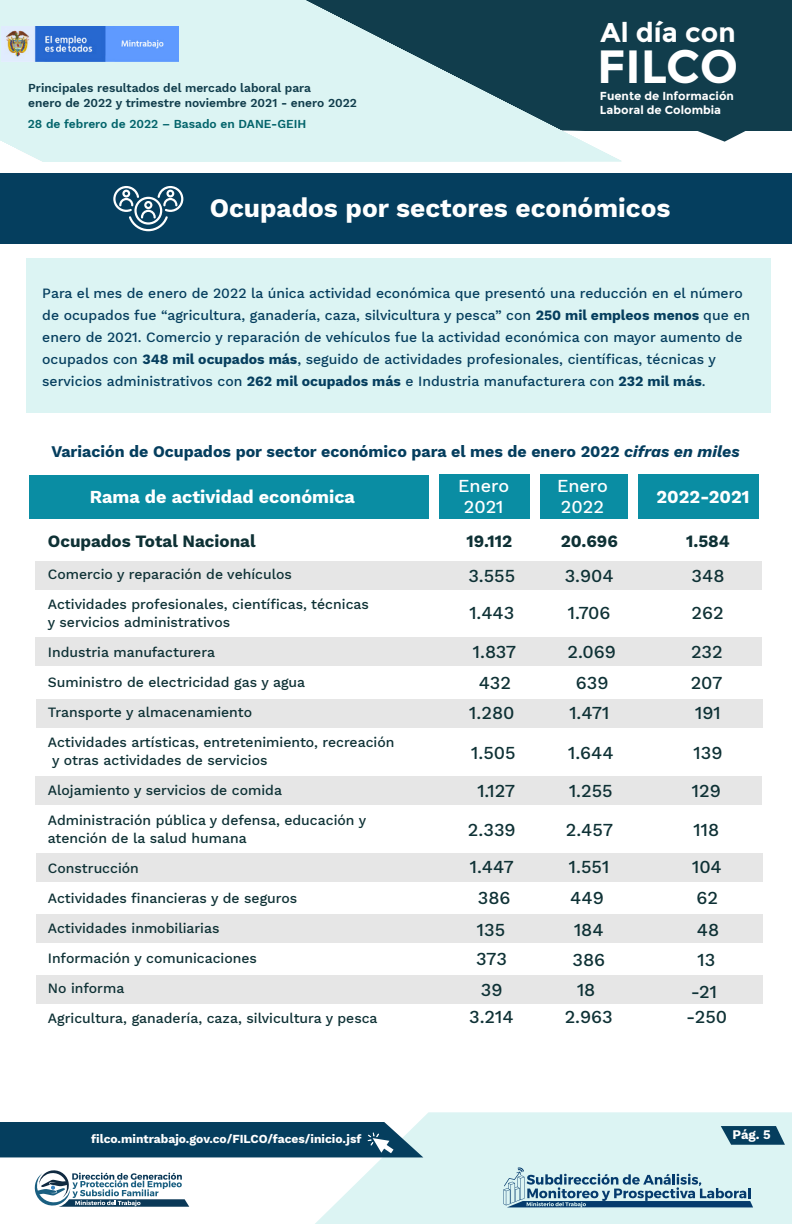
<style>
.page{position:relative;width:792px;height:1224px;background:#fff}
.page>*{position:absolute;margin:0;border:0;box-sizing:border-box;transform-origin:0 0}
.t1{font:700 46.6px "Montserrat";letter-spacing:-.005em;color:#fff}
.t2{font:700 27.1px "Montserrat";letter-spacing:-.005em;color:#fff}
.t3{font:700 26.3px "Work Sans";color:#fff}
.t4{font:500 18px/38.5px "Work Sans";color:#0e3135}
.t5{font:700 18px "Work Sans";color:#fff}
.t6{font:500 18px/21px "Work Sans";color:#fff;text-align:center}
.t7{font:700 17px "Work Sans";color:#0e3135}
.t8{font:700 16px "Work Sans";color:#053e5e}
.t9{font:500 14px/30px "Work Sans";color:#0e3135}
.t10{font:500 14px/22px "Work Sans";color:#053e5e}
.t11{font:700 13px "Work Sans";color:#fff}
.t12{font:700 12.1px "Work Sans";color:#fff}
.t13{font:600 12px "Work Sans";color:#113d4c}
.t14{font:600 12px "Work Sans";color:#03646b}
.t15{font:700 11.6px/13.9px "Montserrat";color:#fff}
.s1{font-weight:700}
.s2{font-style:italic}
</style>
<div class="page">
<div style="left:622px;top:0;width:170px;height:142px;background:#113d4c"></div>
<svg style="left:0;top:0;width:622px;height:162px;background:#a7c4c7"></svg>
<img style="left:1px;top:26px;width:178px;height:35px">
<svg style="left:315px;top:1112px;width:477px;height:112px;background:#def4f3"></svg>
<svg style="left:503px;top:1167px;width:250px;height:41px;background:#97b8c8"></svg>
<svg style="left:721px;top:1126px;width:64px;height:19px"></svg>
<div style="left:0;top:1122px;width:423px;height:35px;background:#053e5e"></div>
<svg style="left:34px;top:1170px;width:155px;height:37px"></svg>
<div style="left:26px;top:258px;width:745px;height:154px;background:#dcf4f3"></div>
<div style="left:0;top:173px;width:792px;height:70px;background:#053e5e"></div>
<div style="left:36px;top:561px;width:726px;height:29px;background:#e6e6e6"></div>
<div style="left:35px;top:637px;width:727px;height:29px;background:#e6e6e6"></div>
<div style="left:36px;top:699px;width:727px;height:29px;background:#e6e6e6"></div>
<div style="left:36px;top:776px;width:726px;height:29px;background:#e6e6e6"></div>
<div style="left:36px;top:853px;width:727px;height:29px;background:#e6e6e6"></div>
<div style="left:36px;top:914px;width:727px;height:29px;background:#e6e6e6"></div>
<div style="left:36px;top:975px;width:727px;height:29px;background:#e6e6e6"></div>
<div style="left:29px;top:475px;width:400px;height:44px;background:#0a8da3"></div>
<div style="left:639px;top:474px;width:120px;height:45px;background:#0a8da3"></div>
<div style="left:540px;top:474px;width:88px;height:45px;background:#0a8da3"></div>
<div style="left:439px;top:474px;width:91px;height:45px;background:#0a8da3"></div>
<svg style="left:113px;top:186px;width:70px;height:45px"></svg>
<p class="t13" style="left:28px;top:79px;width:284px">Principales resultados del mercado laboral para</p>
<p class="t13" style="left:28px;top:94px;width:330px">enero de 2022 y trimestre noviembre 2021 - enero 2022</p>
<p class="t14" style="left:28px;top:115px;width:280px">28 de febrero de 2022 – Basado en DANE-GEIH</p>
<h2 class="t2" style="left:601px;top:17px;width:137px">Al día con</h2>
<h1 class="t1" style="left:597px;top:39px;width:143px">FILCO</h1>
<p class="t15" style="left:600px;top:89px;width:135px">Fuente de Información<br>Laboral de Colombia</p>
<h3 class="t3" style="left:210px;top:188px;width:462px">Ocupados por sectores económicos</h3>
<p class="t10" style="left:42px;top:282px;width:709px">Para el mes de enero de 2022 la única actividad económica que presentó una reducción en el número de ocupados fue “agricultura, ganadería, caza, silvicultura y pesca” con <span class="s1">250 mil empleos menos</span> que en enero de 2021. Comercio y reparación de vehículos fue la actividad económica con mayor aumento de ocupados con <span class="s1">348 mil ocupados más</span>, seguido de actividades profesionales, científicas, técnicas y servicios administrativos con <span class="s1">262 mil ocupados más</span> e Industria manufacturera con <span class="s1">232 mil más</span>.</p>
<p class="t8" style="left:51px;top:439px;width:690px">Variación de Ocupados por sector económico para el mes de enero 2022 <span class="s2">cifras en miles</span></p>
<p class="t6" style="left:458px;top:474px;width:53px">Enero<br>2021</p>
<p class="t6" style="left:557px;top:474px;width:53px;text-align:left">Enero<br>2022</p>
<p class="t5" style="left:90px;top:483px;width:267px">Rama de actividad económica</p>
<p class="t5" style="left:657px;top:483px;width:95px">2022-2021</p>
<p class="t7" style="left:48px;top:529px;width:209px">Ocupados Total Nacional</p>
<p class="t9" style="left:48px;top:558px;width:323px">Comercio y reparación de vehículos<br>Actividades profesionales, científicas, técnicas</p>
<p class="t9" style="left:48px;top:606px;width:348px">y servicios administrativos<br>Industria manufacturera<br>Suministro de electricidad gas y agua<br>Transporte y almacenamiento<br>Actividades artísticas, entretenimiento, recreación</p>
<p class="t9" style="left:48px;top:744px;width:320px;text-indent:4px">y otras actividades de servicios<br>Alojamiento y servicios de comida<br>Administración pública y defensa, educación y</p>
<p class="t9" style="left:48px;top:822px;width:331px">atención de la salud humana<br>Construcción<br>Actividades financieras y de seguros<br>Actividades inmobiliarias<br>Información y comunicaciones<br>No informa<br>Agricultura, ganadería, caza, silvicultura y pesca</p>
<p class="t7" style="left:467px;top:529px;width:47px">19.112</p>
<p class="t7" style="left:561px;top:529px;width:59px">20.696</p>
<p class="t7" style="left:686px;top:529px;width:45px">1.584</p>
<p class="t4" style="left:468px;top:556px;width:48px">3.555</p>
<p class="t4" style="left:692px;top:556px;width:34px">348</p>
<p class="t4" style="left:469px;top:593px;width:48px;line-height:38.2px">1.443<br>1.837</p>
<p class="t4" style="left:469px;top:667px;width:47px;line-height:30.1px;text-align:center">432<br>1.280</p>
<p class="t4" style="left:468px;top:733px;width:49px;text-align:center">1.505<br>1.127<br>2.339</p>
<p class="t4" style="left:565px;top:556px;width:51px">3.904</p>
<p class="t4" style="left:567px;top:593px;width:50px;line-height:38.2px">1.706<br>2.069</p>
<p class="t4" style="left:569px;top:667px;width:41px;line-height:30.1px;text-align:center">639<br>1.471</p>
<p class="t4" style="left:566px;top:733px;width:49px;text-align:justify">1.644<br>1.255<br>2.457</p>
<p class="t4" style="left:692px;top:593px;width:34px">262</p>
<p class="t4" style="left:691px;top:636px;width:34px;line-height:30.5px;text-align:justify">232<br>207<br>191</p>
<p class="t4" style="left:692px;top:733px;width:32px;text-align:justify">139<br>129<br>118</p>
<p class="t4" style="left:692px;top:847px;width:31px">104</p>
<p class="t4" style="left:470px;top:847px;width:45px">1.447</p>
<p class="t4" style="left:569px;top:847px;width:42px">1.551</p>
<p class="t4" style="left:477px;top:881px;width:35px;line-height:31.8px">386<br>135</p>
<p class="t4" style="left:476px;top:943px;width:32px;line-height:30.6px">373<br>39</p>
<p class="t4" style="left:570px;top:881px;width:35px;line-height:32.5px">449<br>184</p>
<p class="t4" style="left:572px;top:943px;width:34px;line-height:30.6px">386<br>18</p>
<p class="t4" style="left:696px;top:881px;width:24px;line-height:32.5px">62<br>48</p>
<p class="t4" style="left:691px;top:943px;width:28px;line-height:32.3px;text-align:center">13 -21</p>
<p class="t4" style="left:469px;top:997px;width:46px">3.214</p>
<p class="t4" style="left:565px;top:997px;width:50px">2.963</p>
<p class="t4" style="left:686px;top:997px;width:42px">-250</p>
<p class="t12" style="left:91px;top:1130px;width:272px">filco.mintrabajo.gov.co/FILCO/faces/inicio.jsf</p>
<p class="t11" style="left:732px;top:1125px;width:40px">Pág. 5</p>
</div>
